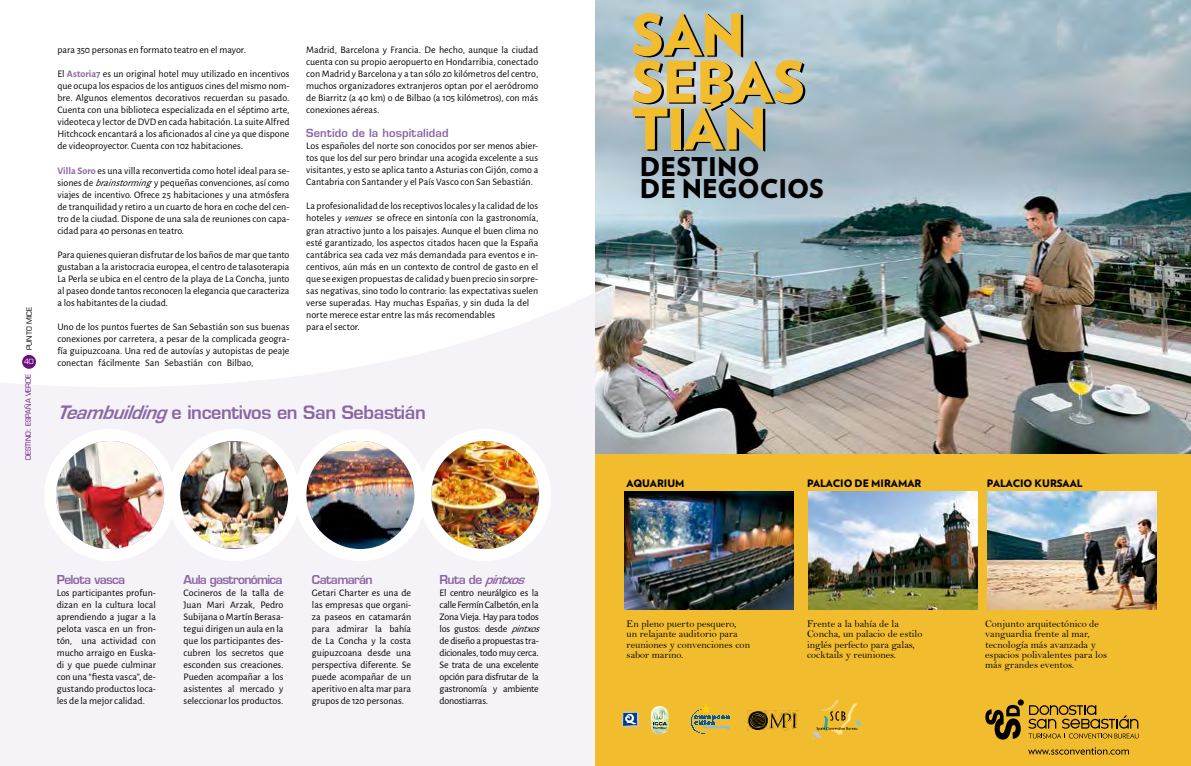
<style>
.page{position:relative;width:1191px;height:766px;background:#fff}
.page>*{position:absolute;margin:0;border:0;box-sizing:border-box;transform-origin:0 0}
.t1{font:900 25.8px/21.8px "Verlag";color:#000}
.t2{font:700 18px "Euromode";letter-spacing:-.02em;color:#8a66a2}
.t3{font:700 12px "Euromode";letter-spacing:-.055em;color:#8a66a2}
.t4{font:italic 700 12px "Euromode";color:#8a66a2}
.t5{font:700 11px "Euromode";letter-spacing:.015em;color:#8a66a2}
.t6{font:10.3px/10.3px "Bell";color:#000}
.t7{font:900 10.3px "Verlag";color:#000}
.t8{font:10px/12px "Alegreya Sans";color:#000;text-align:justify}
.t9{font:10px/12px "Alegreya Sans";letter-spacing:-.025em;color:#000}
.t10{font:7px "Euromode Plain";color:#680f7d}
.t11{font:7px "Euromode Plain";color:#000}
.t12{font:7px "Euromode Plain";color:#fff}
.s1{font-weight:700;color:#8a66a2}
.s2{font-style:italic}
.s3{font-style:normal}
</style>
<div class="page">
<svg style="left:0;top:293px;width:595px;height:472px;fill:#f5f2f8"></svg>
<svg style="left:50px;top:435px;width:120px;height:120px"></svg>
<img style="left:56px;top:441px;width:108px;height:108px;border-radius:54px">
<div style="left:44px;top:429px;width:132px;height:132px;border:12px solid #fff;border-radius:50%"></div>
<svg style="left:425px;top:435px;width:120px;height:120px"></svg>
<img style="left:431px;top:441px;width:108px;height:108px;border-radius:54px">
<div style="left:419px;top:429px;width:132px;height:132px;border:12px solid #fff;border-radius:50%"></div>
<svg style="left:300px;top:435px;width:120px;height:120px"></svg>
<img style="left:306px;top:441px;width:108px;height:108px;border-radius:54px">
<div style="left:294px;top:429px;width:132px;height:132px;border:12px solid #fff;border-radius:50%"></div>
<img style="left:180px;top:442px;width:108px;height:106px">
<div style="left:168px;top:429px;width:132px;height:132px;border:12px solid #fff;border-radius:50%"></div>
<div style="left:22px;top:355px;width:14px;height:14px;background:#680f7d;border-radius:50%"></div>
<div style="left:595px;top:0;width:596px;height:765px;background:#f1bc2e"></div>
<img style="left:595px;top:0;width:596px;height:453px">
<svg style="left:632px;top:13px;width:173px;height:138px"></svg>
<svg style="left:1028px;top:747px;width:101px;height:7px"></svg>
<svg style="left:985px;top:699px;width:153px;height:40px"></svg>
<svg style="left:621px;top:711px;width:18px;height:16px"></svg>
<img style="left:624px;top:491px;width:169px;height:118px">
<img style="left:808px;top:491px;width:169px;height:118px">
<img style="left:987px;top:491px;width:169px;height:118px">
<img style="left:651px;top:706px;width:17px;height:28px">
<img style="left:691px;top:710px;width:39px;height:24px">
<img style="left:702px;top:724px;width:28px;height:10px">
<svg style="left:700px;top:704px;width:11px;height:10px"></svg>
<img style="left:747px;top:710px;width:51px;height:20px">
<svg style="left:811px;top:699px;width:50px;height:40px"></svg>
<p class="t11" style="left:25px;top:350px;width:45px;rotate:-90deg">PUNTO MICE</p>
<p class="t8" style="left:57px;top:44px;width:190px">para 350 personas en formato teatro en el mayor.</p>
<p class="t8" style="left:57px;top:68px;width:234px">El <span class="s1">Astoria7</span> es un original hotel muy utilizado en incentivos que ocupa los espacios de los antiguos cines del mismo nom&shy;bre. Algunos elementos decorativos recuerdan su pasado.<br>Cuenta con una biblioteca especializada en el séptimo arte, videoteca y lector de DVD en cada habitación. La suite Alfred Hitchcock encantará a los aficionados al cine ya que dispone de videoproyector. Cuenta con 102 habitaciones.</p>
<p class="t8" style="left:57px;top:164px;width:234px"><span class="s1">Villa Soro</span> es una villa reconvertida como hotel ideal para se&shy;siones de <span class="s2">brainstorming</span>y pequeñas convenciones, así como viajes de incentivo. Ofrece 25 habitaciones y una atmósfera de tranquilidad y retiro a un cuarto de hora en coche del cen&shy;tro de la ciudad. Dispone de una sala de reuniones con capa&shy;cidad para 40 personas en teatro.</p>
<p class="t8" style="left:57px;top:248px;width:234px">Para quienes quieran disfrutar de los baños de mar que tanto gustaban a la aristocracia europea, el centro de talasoterapia La Perla se ubica en el centro de la playa de La Concha, junto al paseo donde tantos reconocen la elegancia que caracteriza a los habitantes de la ciudad.</p>
<p class="t8" style="left:57px;top:320px;width:234px">Uno de los puntos fuertes de San Sebastián son sus buenas conexiones por carretera, a pesar de la complicada geogra&shy;fía guipuzcoana. Una red de autovías y autopistas de peaje</p>
<p class="t8" style="left:306px;top:44px;width:234px">Madrid, Barcelona y Francia. De hecho, aunque la ciudad cuenta con su propio aeropuerto en Hondarribia, conectado con Madrid y Barcelona y a tan sólo 20 kilómetros del centro, muchos organizadores extranjeros optan por el aeródromo de Biarritz (a 40 km) o de Bilbao (a 105 kilómetros), con más conexiones aéreas.</p>
<p class="t5" style="left:306px;top:126px;width:144px">Sentido de la hospitalidad</p>
<p class="t8" style="left:306px;top:140px;width:233px">Los españoles del norte son conocidos por ser menos abier&shy;tos que los del sur pero brindar una acogida excelente a sus visitantes, y esto se aplica tanto a Asturias con Gijón, como a Cantabria con Santander y el País Vasco con San Sebastián.</p>
<p class="t8" style="left:306px;top:200px;width:234px;text-align:left">La profesionalidad de los receptivos locales y la calidad de los hoteles y <span class="s2">venues</span>se ofrece en sintonía con la gastronomía, gran atractivo junto a los paisajes. Aunque el buen clima no esté garantizado, los aspectos citados hacen que la España cantábrica sea cada vez más demandada para eventos e in&shy;centivos, aún más en un contexto de control de gasto en el que se exigen propuestas de calidad y buen precio sin sorpre&shy;sas negativas, sino todo lo contrario: las expectativas suelen verse superadas. Hay muchas Españas, y sin duda la del norte merece estar entre las más recomendables<br>para el sector.</p>
<p class="t12" style="left:24px;top:357px;width:11px">40</p>
<p class="t8" style="left:57px;top:356px;width:198px">conectan fácilmente San Sebastián con Bilbao,</p>
<p class="t10" style="left:24px;top:460px;width:88px;rotate:-90deg">DESTINO: ESPAÑA VERDE</p>
<h2 class="t2" style="left:57px;top:400px;width:371px"><span class="s2">Teambuilding</span>e incentivos en San Sebastián</h2>
<p class="t3" style="left:57px;top:571px;width:70px">Pelota vasca</p>
<p class="t8" style="left:57px;top:585px;width:101px">Los participantes profun&shy;dizan en la cultura local aprendiendo a jugar a la pelota vasca en un fron&shy;tón, una actividad con mucho arraigo en Euska&shy;di y que puede culminar con una “fiesta vasca”, de&shy;gustando productos loca&shy;les de la mejor calidad.</p>
<p class="t3" style="left:184px;top:571px;width:100px">Aula gastronómica</p>
<p class="t8" style="left:184px;top:585px;width:101px">Cocineros de la talla de Juan Mari Arzak, Pedro Subijana o Martín Berasa&shy;tegui dirigen un aula en la que los participantes des&shy;cubren los secretos que esconden sus creaciones.<br>Pueden acompañar a los asistentes al mercado y seleccionar los productos.</p>
<p class="t3" style="left:312px;top:571px;width:62px">Catamarán</p>
<p class="t8" style="left:312px;top:585px;width:101px">Getari Charter es una de las empresas que organi&shy;za paseos en catamarán para admirar la bahía de La Concha y la costa guipuzcoana desde una perspectiva diferente. Se puede acompañar de un aperitivo en alta mar para grupos de 120 personas.</p>
<p class="t4" style="left:439px;top:571px;width:91px"><span class="s3">R u t a d e</span> pintxos</p>
<p class="t9" style="left:439px;top:585px;width:105px">El centro neurálgico es la calle Fermín Calbetón, en la<br>Zona Vieja. Hay para todos los gustos: desde <span class="s2">pintxos </span>de diseño a propuestas tra&shy;dicionales, todo muy cerca.<br>Se trata de una excelente opción para disfrutar de la gastronomía y ambiente donostiarras.</p>
<h1 class="t1" style="left:640px;top:154px;width:185px">DESTINO<br>DE NEGOCIOS</h1>
<p class="t7" style="left:626px;top:474px;width:59px">AQUARIUM</p>
<p class="t6" style="left:626px;top:618px;width:125px">En pleno puerto pesquero,<br>un relajante auditorio para reuniones y convenciones con sabor marino.</p>
<p class="t7" style="left:807px;top:474px;width:116px">PALACIO DE MIRAMAR</p>
<p class="t6" style="left:807px;top:618px;width:117px">Frente a la bahía de la<br>Concha, un palacio de estilo inglés perfecto para galas, cocktails y reuniones.</p>
<p class="t7" style="left:987px;top:474px;width:97px">PALACIO KURSAAL</p>
<p class="t6" style="left:985px;top:618px;width:123px">Conjunto arquitectónico de vanguardia frente al mar, tecnología más avanzada y espacios polivalentes para los más grandes eventos.</p>
</div>
